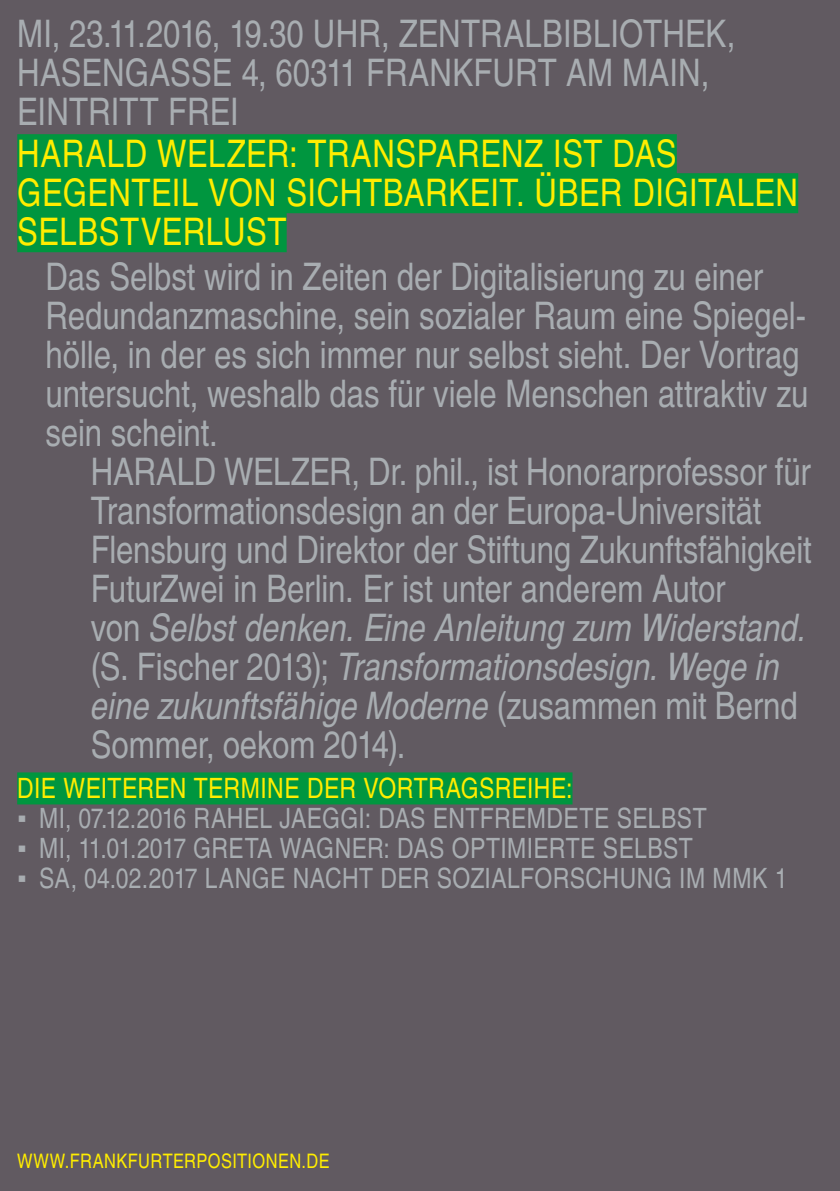
<style>
.page{position:relative;width:840px;height:1191px;background:#fff}
.page>*{position:absolute;margin:0;border:0;box-sizing:border-box;transform-origin:0 0}
.t1{font:38px/39px "Te X Gyre Heros Condensed";letter-spacing:-.005em;color:#a8adb1}
.t2{font:38px/39px "Te X Gyre Heros Condensed";letter-spacing:.01em;color:#ffed00}
.t3{font:28px "Te X Gyre Heros Condensed";letter-spacing:.015em;color:#a8adb1}
.t4{font:28px "Te X Gyre Heros Condensed";letter-spacing:.015em;color:#ffed00}
.t5{font:20px "Te X Gyre Heros Condensed";letter-spacing:.02em;color:#ffed00}
.s1{font-style:italic}
.s2{font-family:"Arial"}
</style>
<div class="page">
<div style="left:0;top:0;width:839px;height:1191px;background:#615a61"></div>
<div style="left:17px;top:134px;width:659px;height:40px;background:#00963f"></div>
<div style="left:17px;top:173px;width:780px;height:40px;background:#00963f"></div>
<div style="left:17px;top:212px;width:269px;height:40px;background:#00963f"></div>
<div style="left:17px;top:772px;width:555px;height:32px;background:#00963f"></div>
<p class="t1" style="left:17px;top:12px;width:719px">MI, 23.11.2016, 19.30 UHR, ZENTRALBIBLIOTHEK,<br>HASENGASSE 4, 60311 FRANKFURT AM MAIN,<br>EINTRITT FREI</p>
<p class="t2" style="left:17px;top:132px;width:781px">HARALD WELZER: TRANSPARENZ IST DAS<br>GEGENTEIL VON SICHTBARKEIT. ÜBER DIGITALEN<br>SELBSTVERLUST</p>
<p class="t1" style="left:45px;top:255px;width:764px">Das Selbst wird in Zeiten der Digitalisierung zu einer Redundanzmaschine, sein sozialer Raum eine Spiegel&shy;hölle, in der es sich immer nur selbst sieht. Der Vortrag untersucht, weshalb das für viele Menschen attraktiv zu sein scheint.</p>
<p class="t1" style="left:91px;top:450px;width:722px">HARALD WELZER, Dr. phil., ist Honorarprofessor für Transformationsdesign an der Europa-Universität Flensburg und Direktor der Stiftung Zukunftsfähigkeit FuturZwei in Berlin. Er ist unter anderem Autor<br>von <span class="s1">Selbst denken. Eine Anleitung zum Widerstand. </span>(S. Fischer 2013); <span class="s1">Transformationsdesign. Wege in eine zukunftsfähige Moderne</span> (zusammen mit Bernd Sommer, oekom 2014).</p>
<p class="t4" style="left:17px;top:768px;width:556px">DIE WEITEREN TERMINE DER VORTRAGSREIHE:</p>
<p class="t3" style="left:17px;top:798px;width:690px"><span class="s2">▪</span> MI, 07.12.2016 RAHEL JAEGGI: DAS ENTFREMDETE SELBST</p>
<p class="t3" style="left:17px;top:828px;width:677px"><span class="s2">▪</span> MI, 11.01.2017 GRETA WAGNER: DAS OPTIMIERTE SELBST</p>
<p class="t3" style="left:17px;top:858px;width:771px"><span class="s2">▪</span> SA, 04.02.2017 LANGE NACHT DER SOZIALFORSCHUNG IM MMK 1</p>
<p class="t5" style="left:17px;top:1146px;width:314px">WWW.FRANKFURTERPOSITIONEN.DE</p>
</div>
